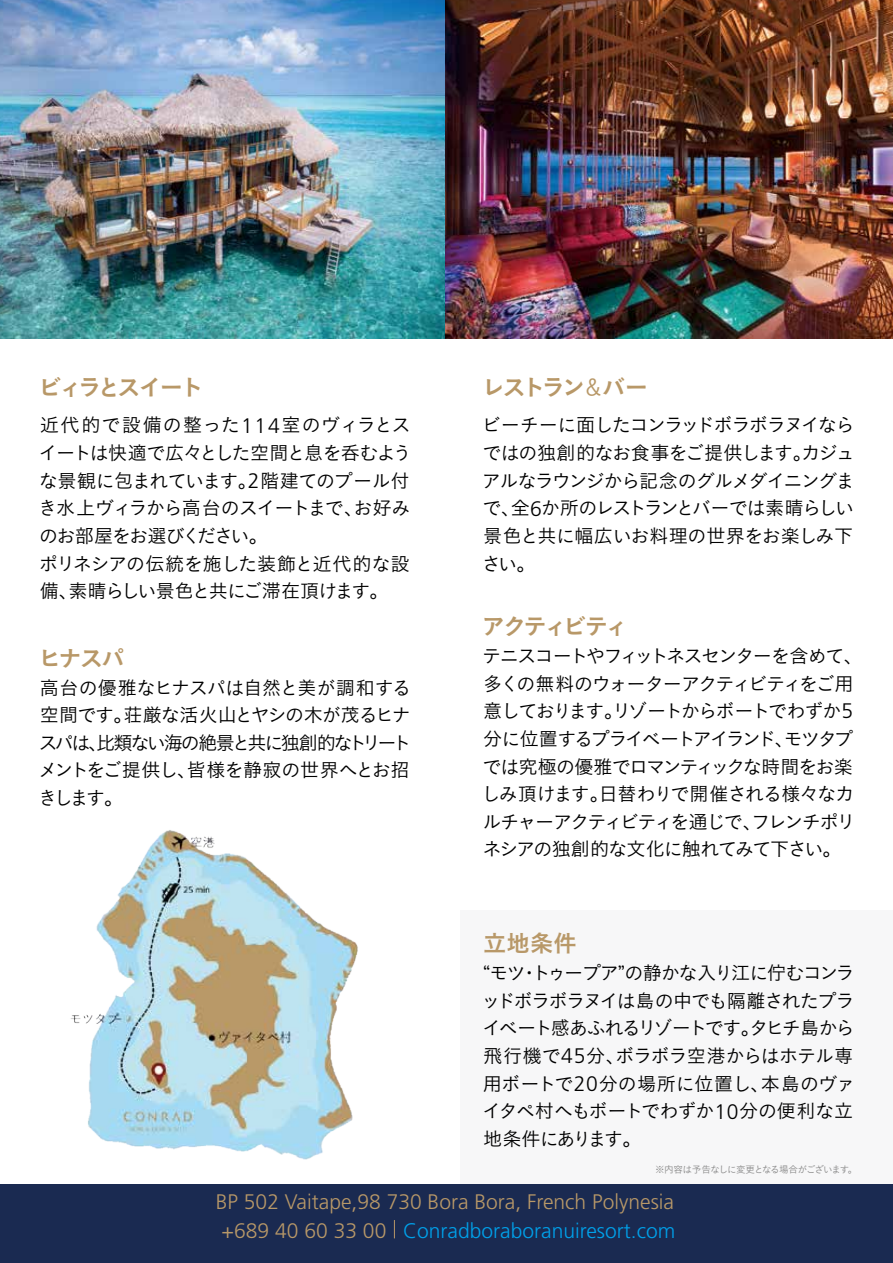
<style>
.page{position:relative;width:893px;height:1263px;background:#fff}
.page>*{position:absolute;margin:0;border:0;box-sizing:border-box;transform-origin:0 0}
.t1{font:23.4px "Koburina Go Std W6";letter-spacing:-.11em;color:#b89868}
.t2{font:23.4px "Koburina Go Std W6";letter-spacing:-.135em;color:#b89868}
.t3{font:300 21px "Frutiger LT Std";color:#b89868}
.t4{font:300 21px "Frutiger LT Std";color:#00a0e9}
.t5{font:19.2px/27.6px "Koburina Go Std W3";letter-spacing:-.07em;color:#000}
.t6{font:19.2px/27.6px "Koburina Go Std W3";letter-spacing:-.03em;color:#000;text-align:right}
.t7{font:19.2px/27.6px "Koburina Go Std W3";letter-spacing:-.035em;color:#000;text-align:right}
.t8{font:19.2px/27.6px "Koburina Go Std W3";letter-spacing:-.09em;color:#000}
.t9{font:19.2px/27.6px "Koburina Go Std W3";letter-spacing:-.11em;color:#000}
.t10{font:19.2px/27.6px "Koburina Go Std W3";letter-spacing:-.12em;color:#000}
.t11{font:19.2px "Koburina Go Std W3";letter-spacing:-.025em;color:#000}
.t12{font:19.2px "Koburina Go Std W3";letter-spacing:-.045em;color:#000}
.t13{font:19.2px/27.6px "Koburina Go Std W3";letter-spacing:-.14em;color:#000}
.t14{font:19.2px "Koburina Go Std W3";letter-spacing:-.02em;color:#000}
.t15{font:9.6px "Koburina Go Std W3";letter-spacing:-.085em;color:#898989}
.s1{font-family:"Frutiger LT Std";font-weight:300;font-size:21px}
.s2{font-family:"Koburina Go Std W3"}
</style>
<div class="page">
<div style="left:461px;top:911px;width:432px;height:286px;background:#f7f7f8"></div>
<div style="left:0;top:1185px;width:893px;height:78px;background:#1a2a51"></div>
<img style="left:0;top:0;width:893px;height:338px">
<svg style="left:394px;top:1220px;width:1px;height:18px"></svg>
<img style="left:71px;top:830px;width:287px;height:330px">
<p class="t2" style="left:38px;top:369px;width:167px">ビィラとスイート</p>
<p class="t6" style="left:39px;top:411px;width:375px">近代的で設備の整った<span class="s1">114</span>室のヴィラとスイートは快適で広々とした空間と息を呑むような景観に包まれています <span class="s1">2</span>。階建てのプール付お好み</p>
<p class="t5" style="left:38px;top:494px;width:327px">き水上ヴィラから高台のスイートまで、</p>
<p class="t5" style="left:39px;top:522px;width:230px">のお部屋をお選びください。</p>
<p class="t11" style="left:39px;top:549px;width:372px">ポリネシアの伝統を施した装飾と近代的な設</p>
<p class="t5" style="left:68px;top:577px;width:322px">素晴らしい景色と共にご滞在頂けます。</p>
<p class="t5" style="left:40px;top:577px;width:40px">備、</p>
<p class="t1" style="left:38px;top:640px;width:88px">ヒナスパ</p>
<p class="t7" style="left:40px;top:673px;width:373px">高台の優雅なヒナスパは自然と美が調和する荘厳な活火山とヤシの木が茂るヒナ</p>
<p class="t9" style="left:39px;top:701px;width:374px">空間です。<br>スパは比類ない海の絶景と共に独創的なトリート</p>
<p class="t5" style="left:88px;top:728px;width:21px">、</p>
<p class="t13" style="left:38px;top:756px;width:159px">メントをご提供し、きします。</p>
<p class="t14" style="left:187px;top:756px;width:224px">皆様を静寂の世界へとお招</p>
<p class="t1" style="left:581px;top:369px;width:68px"><span class="s2">＆</span>バー</p>
<p class="t1" style="left:481px;top:369px;width:105px">レストラン</p>
<p class="t5" style="left:482px;top:411px;width:375px">ビーチーに面したコンラッドボラボラヌイならではの独創的なお食事をご提供しますカジュ</p>
<p class="t5" style="left:482px;top:439px;width:375px;text-indent:311px">。<br>アルなラウンジから記念のグルメダイニングまで全、 <span class="s1">6</span>か所のレストランとバーでは素晴らしい景色と共に幅広いお料理の世界をお楽しみ下さい。</p>
<p class="t1" style="left:482px;top:608px;width:148px">アクティビティ</p>
<p class="t5" style="left:482px;top:642px;width:382px">テニスコートやフィットネスセンターを含めて、多くの無料のウォーターアクティビティをご用意しておりますリゾートからボートでわずか<span class="s1">5</span></p>
<p class="t10" style="left:483px;top:697px;width:372px;text-indent:121px">。<br>分に位置するプライベートアイランドモツタプ</p>
<p class="t5" style="left:775px;top:725px;width:21px">、</p>
<p class="t5" style="left:482px;top:752px;width:372px">では究極の優雅でロマンティックな時間をお楽</p>
<p class="t12" style="left:599px;top:779px;width:257px">日替わりで開催される様々なカ</p>
<p class="t8" style="left:481px;top:780px;width:376px">しみ頂けます。<br>ルチャーアクティビティを通じでフレンチポリ</p>
<p class="t5" style="left:482px;top:807px;width:361px;text-indent:260px">、<br>ネシアの独創的な文化に触れてみて下さい。</p>
<p class="t1" style="left:483px;top:926px;width:95px">立地条件</p>
<p class="t5" style="left:483px;top:959px;width:373px">“モツトゥープア”の静かな入り江に佇むコンラ</p>
<p class="t5" style="left:481px;top:959px;width:375px;text-indent:39px">・<br>ッドボラボラヌイは島の中でも隔離されたプライベート感あふれるリゾートですタヒチ島から</p>
<p class="t5" style="left:616px;top:1014px;width:239px;text-indent:125px">。<br>ボラボラ空港からはホテル専</p>
<p class="t5" style="left:483px;top:1042px;width:143px">飛行機で<span class="s1">45</span>分、</p>
<p class="t6" style="left:482px;top:1069px;width:372px;text-align:left">用ボートで<span class="s1">20</span>分の場所に位置し、<br>イタペ村へもボートでわずか<span class="s1">10</span>分の便利な立地条件にあります。</p>
<p class="t5" style="left:761px;top:1069px;width:96px">本島のヴァ</p>
<p class="t15" style="left:655px;top:1162px;width:196px">※内容は予告なしに変更となる場合がございます</p>
<p class="t15" style="left:848px;top:1162px;width:11px">。</p>
<p class="t3" style="left:216px;top:1189px;width:460px">BP 502 Vaitape,98 730 Bora Bora, French Polynesia</p>
<p class="t4" style="left:403px;top:1219px;width:274px">Conradboraboranuiresort.com</p>
<p class="t3" style="left:222px;top:1219px;width:166px">+689 40 60 33 00</p>
</div>
